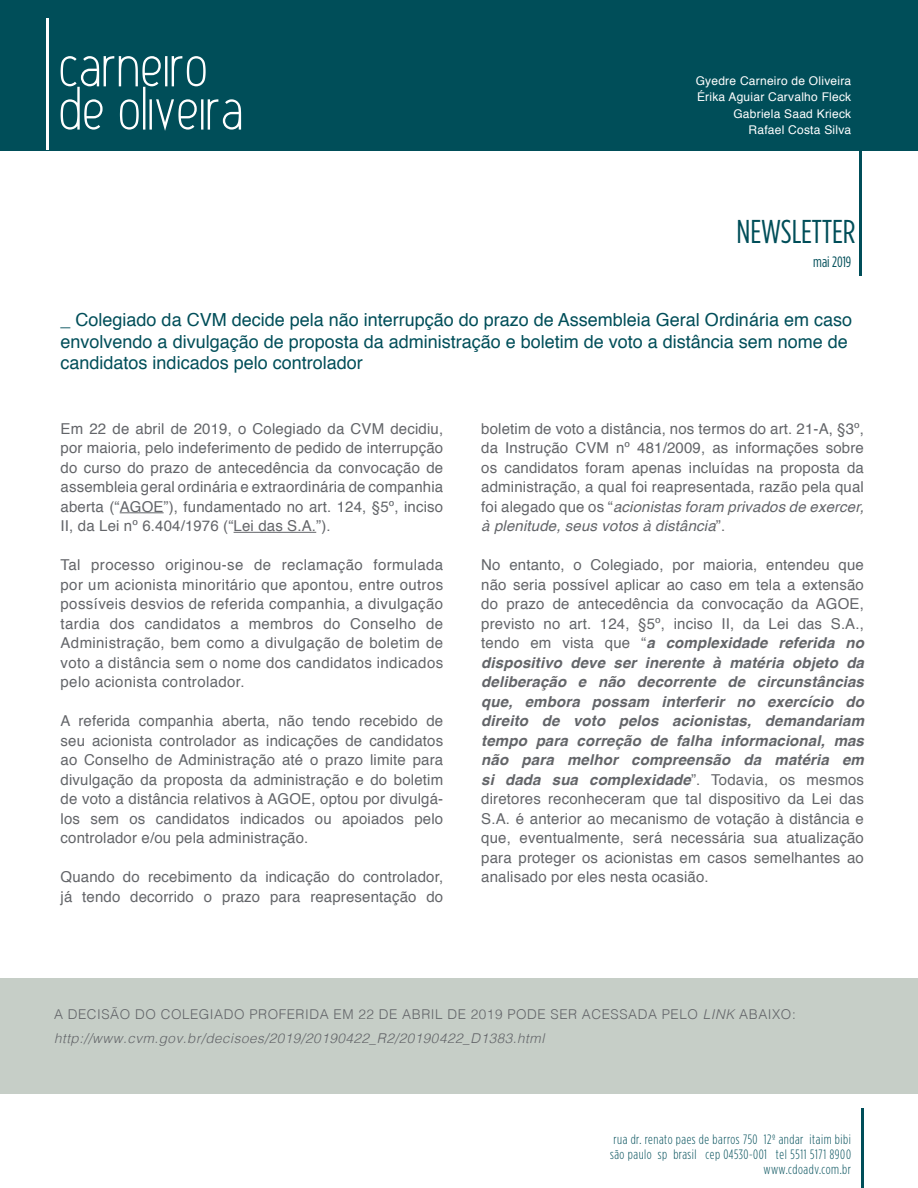
<style>
.page{position:relative;width:918px;height:1188px;background:#fff}
.page>*{position:absolute;margin:0;border:0;box-sizing:border-box;transform-origin:0 0}
.t1{font:33px "Gotham Condensed";color:#004e59}
.t2{font:18px/21.6px "Helvetica";color:#004e59}
.t3{font:15px/19.5px "Helvetica";letter-spacing:.01em;color:#636569;text-align:justify}
.t4{font:15px "Gotham Condensed";color:#004e59}
.t5{font:300 13.5px/23.7px "Helvetica";letter-spacing:.04em;color:#636569}
.t6{font:300 13.5px/15px "Gotham Condensed";letter-spacing:.04em;color:#004e59;text-align:right}
.t7{font:12px/16.5px "Helvetica";letter-spacing:.02em;color:#fff;text-align:right}
.s1{font-style:italic}
.s2{font-weight:700;font-style:italic}
</style>
<div class="page">
<div style="left:0;top:0;width:918px;height:150px;background:#004e59"></div>
<hr style="left:47px;top:18px;width:2px;height:132px;background:#fff">
<svg style="left:61px;top:56px;width:180px;height:75px"></svg>
<hr style="left:862px;top:1108px;width:2px;height:80px;background:#004e59">
<hr style="left:860px;top:144px;width:2px;height:131px;background:#004e59">
<hr style="left:120px;top:512px;width:44px;height:1px;background:#636569">
<hr style="left:234px;top:532px;width:82px;height:1px;background:#636569">
<div style="left:0;top:978px;width:918px;height:116px;background:#c6cec7"></div>
<p class="t7" style="left:696px;top:73px;width:157px">Gyedre Carneiro de Oliveira<br>Érika Aguiar Carvalho Fleck<br>Gabriela Saad Krieck<br>Rafael Costa Silva</p>
<h1 class="t1" style="left:736px;top:213px;width:121px">NEWSLETTER</h1>
<p class="t4" style="left:813px;top:253px;width:40px">mai 2019</p>
<p class="t2" style="left:61px;top:309px;width:793px">_ Colegiado da CVM decide pela não interrupção do prazo de Assembleia Geral Ordinária em caso envolvendo a divulgação de proposta da administração e boletim de voto a distância sem nome de candidatos indicados pelo controlador</p>
<p class="t3" style="left:61px;top:419px;width:384px">Em 22 de abril de 2019, o Colegiado da CVM decidiu, por maioria, pelo indeferimento de pedido de interrupção do curso do prazo de antecedência da convocação de assembleia geral ordinária e extraordinária de companhia aberta (“AGOE”), fundamentado no art. 124, §5º, inciso II, da Lei nº 6.404/1976 (“Lei das S.A.”).</p>
<p class="t3" style="left:61px;top:556px;width:384px">Tal processo originou-se de reclamação formulada por um acionista minoritário que apontou, entre outros possíveis desvios de referida companhia, a divulgação tardia dos candidatos a membros do Conselho de Administração, bem como a divulgação de boletim de voto a distância sem o nome dos candidatos indicados pelo acionista controlador.</p>
<p class="t3" style="left:61px;top:712px;width:384px">A referida companhia aberta, não tendo recebido de seu acionista controlador as indicações de candidatos ao Conselho de Administração até o prazo limite para divulgação da proposta da administração e do boletim de voto a distância relativos à AGOE, optou por divulgá&shy;los sem os candidatos indicados ou apoiados pelo controlador e/ou pela administração.</p>
<p class="t3" style="left:61px;top:868px;width:384px">Quando do recebimento da indicação do controlador, já tendo decorrido o prazo para reapresentação do</p>
<p class="t3" style="left:481px;top:419px;width:384px">boletim de voto a distância, nos termos do art. 21-A, §3º, da Instrução CVM nº 481/2009, as informações sobre os candidatos foram apenas incluídas na proposta da administração, a qual foi reapresentada, razão pela qual foi alegado que os “<span class="s1">acionistas foram privados de exercer, à plenitude, seus votos à distância</span>”.</p>
<p class="t3" style="left:481px;top:556px;width:384px">No entanto, o Colegiado, por maioria, entendeu que não seria possível aplicar ao caso em tela a extensão do prazo de antecedência da convocação da AGOE, previsto no art. 124, §5º, inciso II, da Lei das S.A., tendo em vista que “<span class="s2">a complexidade referida no dispositivo deve ser inerente à matéria objeto da deliberação e não decorrente de circunstâncias que, embora possam interferir no exercício do direito de voto pelos acionistas, demandariam tempo para correção de falha informacional, mas não para melhor compreensão da matéria em si dada sua complexidade</span>”. Todavia, os mesmos diretores reconheceram que tal dispositivo da Lei das S.A. é anterior ao mecanismo de votação à distância e que, eventualmente, será necessária sua atualização para proteger os acionistas em casos semelhantes ao analisado por eles nesta ocasião.</p>
<p class="t5" style="left:54px;top:1002px;width:743px">A DECISÃO DO COLEGIADO PROFERIDA EM 22 DE ABRIL DE 2019 PODE SER ACESSADA PELO <span class="s1">LINK</span> ABAIXO: <span class="s1">http://www.cvm.gov.br/decisoes/2019/20190422_R2/20190422_D1383.html</span></p>
<p class="t6" style="left:610px;top:1132px;width:242px">rua dr. renato paes de barros 750 12º andar itaim bibi são paulo sp brasil cep 04530-001 tel 5511 5171 8900 www.cdoadv.com.br</p>
</div>
